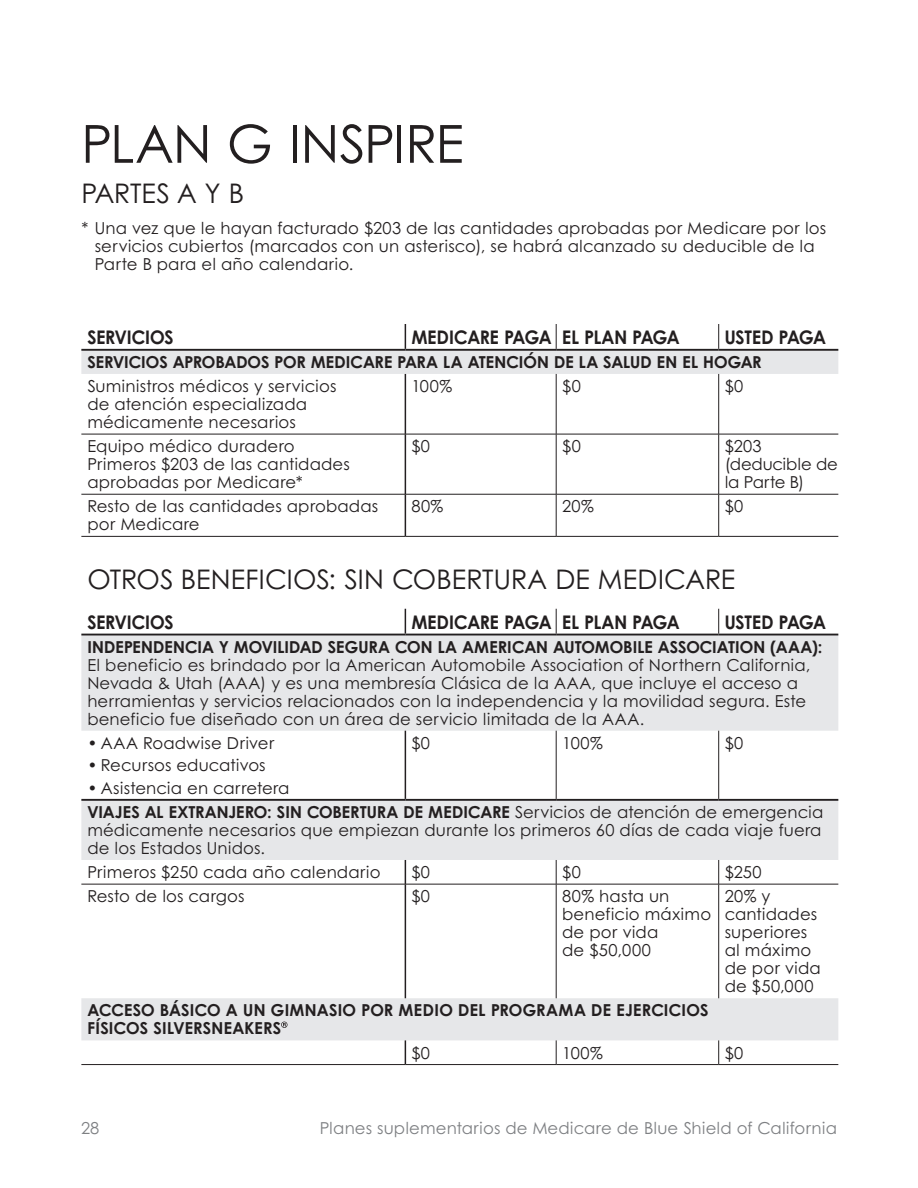
<style>
.page{position:relative;width:918px;height:1188px;background:#fff}
.page>*{position:absolute;margin:0;border:0;box-sizing:border-box;transform-origin:0 0}
._2__section_title_lg{font:52.5px "Century Gothic B";letter-spacing:-.005em;color:#231f20}
._2__section_title_sm{font:27px "Century Gothic B";letter-spacing:.005em;color:#231f20}
._4__Medicare_chart_h{font:700 18.75px "Century Gothic B";letter-spacing:-.005em;color:#231f20;scale:.95 1}
._4__Medicare_chart_b{font:16.5px/18px "Century Gothic B";letter-spacing:.01em;color:#231f20}
._3__Medicare_body_co{font:16.5px/18px "Century Gothic B";letter-spacing:.01em;color:#231f20}
._4__Medicare_chart_b-2{font:700 16.5px/18px "Century Gothic B";letter-spacing:.015em;color:#231f20}
.t1{font:16.5px "Century Gothic B";letter-spacing:.01em;color:#7e8083}
._4__Medicare_chart_b-3{font:16.5px/18px "Century Gothic B";letter-spacing:-.01em;color:#231f20}
.s1{font-weight:700}
</style>
<div class="page">
<svg style="left:81px;top:351px;width:757px;height:689px"></svg>
<hr style="left:81px;top:349px;width:324px;height:2px;background:#231f20">
<hr style="left:81px;top:634px;width:324px;height:1px;background:#231f20">
<hr style="left:405px;top:634px;width:151px;height:1px;background:#231f20">
<hr style="left:556px;top:634px;width:163px;height:1px;background:#231f20">
<hr style="left:719px;top:634px;width:119px;height:1px;background:#231f20">
<hr style="left:81px;top:799px;width:324px;height:2px;background:#231f20">
<hr style="left:405px;top:799px;width:151px;height:2px;background:#231f20">
<hr style="left:556px;top:799px;width:163px;height:2px;background:#231f20">
<hr style="left:719px;top:799px;width:119px;height:2px;background:#231f20">
<hr style="left:405px;top:349px;width:151px;height:2px;background:#231f20">
<hr style="left:556px;top:349px;width:163px;height:2px;background:#231f20">
<hr style="left:719px;top:349px;width:119px;height:2px;background:#231f20">
<hr style="left:405px;top:374px;width:1px;height:60px;background:#231f20">
<hr style="left:405px;top:434px;width:1px;height:60px;background:#231f20">
<hr style="left:405px;top:494px;width:1px;height:42px;background:#231f20">
<svg style="left:405px;top:609px;width:1px;height:25px"></svg>
<hr style="left:405px;top:731px;width:1px;height:68px;background:#231f20">
<svg style="left:405px;top:860px;width:1px;height:24px"></svg>
<hr style="left:405px;top:884px;width:1px;height:114px;background:#231f20">
<svg style="left:405px;top:1040px;width:1px;height:24px"></svg>
<svg style="left:405px;top:324px;width:1px;height:25px"></svg>
<hr style="left:81px;top:434px;width:324px;height:1px;background:#231f20">
<hr style="left:405px;top:434px;width:151px;height:1px;background:#231f20">
<hr style="left:556px;top:434px;width:163px;height:1px;background:#231f20">
<hr style="left:719px;top:434px;width:119px;height:1px;background:#231f20">
<hr style="left:81px;top:494px;width:324px;height:1px;background:#231f20">
<hr style="left:405px;top:494px;width:151px;height:1px;background:#231f20">
<hr style="left:556px;top:494px;width:163px;height:1px;background:#231f20">
<hr style="left:719px;top:494px;width:119px;height:1px;background:#231f20">
<hr style="left:81px;top:536px;width:324px;height:1px;background:#231f20">
<hr style="left:405px;top:536px;width:151px;height:1px;background:#231f20">
<hr style="left:556px;top:536px;width:163px;height:1px;background:#231f20">
<hr style="left:719px;top:536px;width:119px;height:1px;background:#231f20">
<hr style="left:81px;top:884px;width:324px;height:1px;background:#231f20">
<hr style="left:405px;top:884px;width:151px;height:1px;background:#231f20">
<hr style="left:556px;top:884px;width:163px;height:1px;background:#231f20">
<hr style="left:719px;top:884px;width:119px;height:1px;background:#231f20">
<hr style="left:81px;top:1064px;width:324px;height:1px;background:#231f20">
<hr style="left:405px;top:1064px;width:151px;height:1px;background:#231f20">
<hr style="left:556px;top:1064px;width:163px;height:1px;background:#231f20">
<hr style="left:719px;top:1064px;width:119px;height:1px;background:#231f20">
<svg style="left:556px;top:1040px;width:1px;height:24px"></svg>
<svg style="left:718px;top:1040px;width:1px;height:24px"></svg>
<hr style="left:556px;top:374px;width:1px;height:60px;background:#231f20">
<hr style="left:718px;top:374px;width:1px;height:60px;background:#231f20">
<hr style="left:556px;top:434px;width:1px;height:60px;background:#231f20">
<hr style="left:718px;top:434px;width:1px;height:60px;background:#231f20">
<hr style="left:556px;top:494px;width:1px;height:42px;background:#231f20">
<hr style="left:718px;top:494px;width:1px;height:42px;background:#231f20">
<hr style="left:556px;top:731px;width:1px;height:68px;background:#231f20">
<hr style="left:718px;top:731px;width:1px;height:68px;background:#231f20">
<svg style="left:556px;top:860px;width:1px;height:24px"></svg>
<svg style="left:718px;top:860px;width:1px;height:24px"></svg>
<hr style="left:556px;top:884px;width:1px;height:114px;background:#231f20">
<hr style="left:718px;top:884px;width:1px;height:114px;background:#231f20">
<svg style="left:556px;top:324px;width:1px;height:25px"></svg>
<svg style="left:718px;top:324px;width:1px;height:25px"></svg>
<svg style="left:556px;top:609px;width:1px;height:25px"></svg>
<svg style="left:718px;top:609px;width:1px;height:25px"></svg>
<svg style="left:281px;top:1022px;width:7px;height:6px"></svg>
<p class="_2__section_title_lg" style="left:81px;top:112px;width:384px">PLAN G INSPIRE</p>
<p class="_2__section_title_sm" style="left:81px;top:176px;width:164px">PARTES A Y B</p>
<p class="_3__Medicare_body_co" style="left:95px;top:219px;width:733px;text-indent:-14px">* Una vez que le hayan facturado $203 de las cantidades aprobadas por Medicare por los servicios cubiertos (marcados con un asterisco), se habrá alcanzado su deducible de la<br>Parte B para el año calendario.</p>
<p class="_4__Medicare_chart_h" style="left:87px;top:325px;width:92px">SERVICIOS</p>
<p class="_4__Medicare_chart_h" style="left:411px;top:325px;width:149px">MEDICARE PAGA</p>
<p class="_4__Medicare_chart_h" style="left:562px;top:325px;width:125px">EL PLAN PAGA</p>
<p class="_4__Medicare_chart_h" style="left:725px;top:325px;width:108px">USTED PAGA</p>
<p class="_4__Medicare_chart_b-2" style="left:87px;top:353px;width:676px">SERVICIOS APROBADOS POR MEDICARE PARA LA ATENCIÓN DE LA SALUD EN EL HOGAR</p>
<p class="_4__Medicare_chart_b" style="left:87px;top:377px;width:251px">Suministros médicos y servicios de atención especializada médicamente necesarios</p>
<p class="_4__Medicare_chart_b" style="left:411px;top:377px;width:42px">100%</p>
<p class="_4__Medicare_chart_b" style="left:562px;top:377px;width:20px">$0</p>
<p class="_4__Medicare_chart_b" style="left:725px;top:377px;width:20px">$0</p>
<p class="_4__Medicare_chart_b" style="left:87px;top:437px;width:209px">Equipo médico duradero</p>
<p class="_4__Medicare_chart_b" style="left:87px;top:455px;width:264px">Primeros $203 de las cantidades aprobadas por Medicare*</p>
<p class="_4__Medicare_chart_b" style="left:411px;top:437px;width:20px">$0</p>
<p class="_4__Medicare_chart_b" style="left:562px;top:437px;width:20px">$0</p>
<p class="_4__Medicare_chart_b-3" style="left:725px;top:437px;width:115px">$203 (deducible de la Parte B)</p>
<p class="_4__Medicare_chart_b" style="left:87px;top:497px;width:292px">Resto de las cantidades aprobadas por Medicare</p>
<p class="_4__Medicare_chart_b" style="left:411px;top:497px;width:34px">80%</p>
<p class="_4__Medicare_chart_b" style="left:562px;top:497px;width:33px">20%</p>
<p class="_4__Medicare_chart_b" style="left:725px;top:497px;width:20px">$0</p>
<p class="_2__section_title_sm" style="left:87px;top:563px;width:650px">OTROS BENEFICIOS: SIN COBERTURA DE MEDICARE</p>
<p class="_4__Medicare_chart_h" style="left:87px;top:610px;width:92px">SERVICIOS</p>
<p class="_4__Medicare_chart_h" style="left:411px;top:610px;width:149px">MEDICARE PAGA</p>
<p class="_4__Medicare_chart_h" style="left:562px;top:610px;width:125px">EL PLAN PAGA</p>
<p class="_4__Medicare_chart_h" style="left:725px;top:610px;width:108px">USTED PAGA</p>
<p class="_4__Medicare_chart_b" style="left:87px;top:638px;width:737px"><span class="s1">INDEPENDENCIA Y MOVILIDAD SEGURA CON LA AMERICAN AUTOMOBILE ASSOCIATION (AAA):<br></span>El beneficio es brindado por la American Automobile Association of Northern California, Nevada &amp; Utah (AAA) y es una membresía Clásica de la AAA, que incluye el acceso a herramientas y servicios relacionados con la independencia y la movilidad segura. Este beneficio fue diseñado con un área de servicio limitada de la AAA.</p>
<p class="_4__Medicare_chart_b" style="left:87px;top:734px;width:189px">• AAA Roadwise Driver</p>
<p class="_4__Medicare_chart_b" style="left:87px;top:756px;width:180px">• Recursos educativos</p>
<p class="_4__Medicare_chart_b" style="left:87px;top:779px;width:204px">• Asistencia en carretera</p>
<p class="_4__Medicare_chart_b" style="left:411px;top:734px;width:20px">$0</p>
<p class="_4__Medicare_chart_b" style="left:562px;top:734px;width:42px">100%</p>
<p class="_4__Medicare_chart_b" style="left:725px;top:734px;width:20px">$0</p>
<p class="_4__Medicare_chart_b" style="left:87px;top:803px;width:737px;text-align:justify"><span class="s1">VIAJES AL EXTRANJERO: SIN COBERTURA DE MEDICARE</span> Servicios de atención de emergencia médicamente necesarios que empiezan durante los primeros 60 días de cada viaje fuera de los Estados Unidos.</p>
<p class="_4__Medicare_chart_b" style="left:87px;top:863px;width:295px">Primeros $250 cada año calendario</p>
<p class="_4__Medicare_chart_b" style="left:411px;top:863px;width:20px">$0</p>
<p class="_4__Medicare_chart_b" style="left:562px;top:863px;width:20px">$0</p>
<p class="_4__Medicare_chart_b" style="left:725px;top:863px;width:38px">$250</p>
<p class="_4__Medicare_chart_b" style="left:87px;top:887px;width:159px">Resto de los cargos</p>
<p class="_4__Medicare_chart_b" style="left:411px;top:887px;width:20px">$0</p>
<p class="_4__Medicare_chart_b" style="left:562px;top:887px;width:151px">80% hasta un beneficio máximo de por vida<br>de $50,000</p>
<p class="_4__Medicare_chart_b" style="left:725px;top:887px;width:98px">20% y cantidades superiores al máximo de por vida de $50,000</p>
<p class="_4__Medicare_chart_b-2" style="left:87px;top:1001px;width:622px">ACCESO BÁSICO A UN GIMNASIO POR MEDIO DEL PROGRAMA DE EJERCICIOS<br>FÍSICOS SILVERSNEAKERS</p>
<p class="_3__Medicare_body_co" style="left:411px;top:1043px;width:20px">$0</p>
<p class="_3__Medicare_body_co" style="left:562px;top:1043px;width:42px">100%</p>
<p class="_3__Medicare_body_co" style="left:725px;top:1043px;width:20px">$0</p>
<p class="t1" style="left:81px;top:1118px;width:20px">28</p>
<p class="t1" style="left:320px;top:1118px;width:519px">Planes suplementarios de Medicare de Blue Shield of California</p>
</div>
